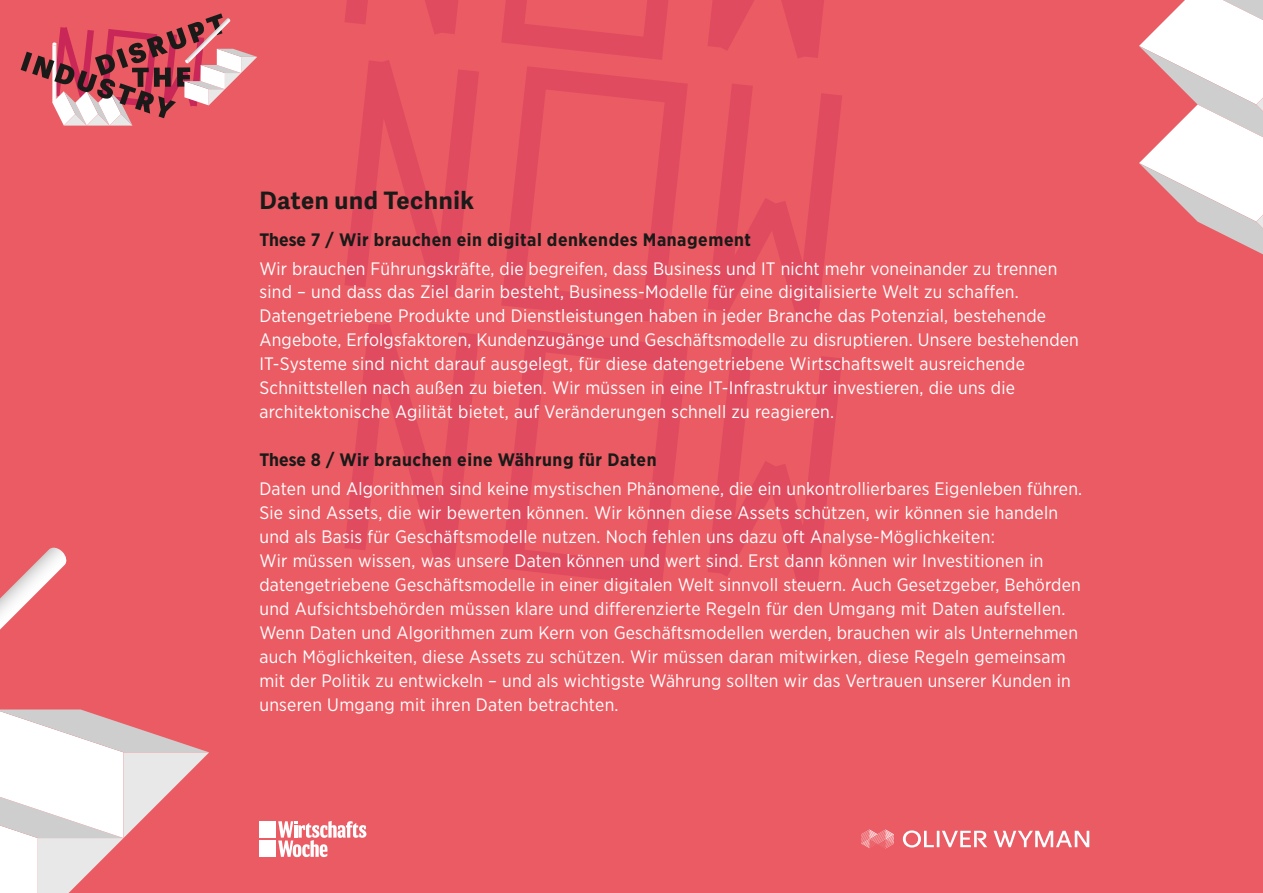
<style>
.page{position:relative;width:1263px;height:893px;background:#eb5b63}
.page>*{position:absolute;margin:0;border:0;box-sizing:border-box;transform-origin:0 0}
.t1{font:700 24px "Adelle Sans";letter-spacing:.03em;color:#1a1a18}
.t2{font:18px/24px "Gotham Narrow";letter-spacing:.015em;color:#fff}
.t3{font:700 18px "Gotham Narrow";letter-spacing:.03em;color:#1a1a18}
</style>
<div class="page">
<svg style="left:1139px;top:0;width:124px;height:254px"></svg>
<svg style="left:0;top:709px;width:209px;height:184px"></svg>
<svg style="left:0;top:548px;width:67px;height:82px"></svg>
<svg style="left:502px;top:0;width:166px;height:60px"></svg>
<svg style="left:345px;top:0;width:113px;height:34px"></svg>
<svg style="left:708px;top:0;width:116px;height:58px"></svg>
<svg style="left:502px;top:67px;width:186px;height:256px"></svg>
<svg style="left:345px;top:60px;width:134px;height:237px"></svg>
<svg style="left:708px;top:84px;width:134px;height:237px"></svg>
<svg style="left:501px;top:329px;width:187px;height:257px"></svg>
<svg style="left:345px;top:323px;width:134px;height:237px"></svg>
<svg style="left:708px;top:347px;width:134px;height:237px"></svg>
<svg style="left:21px;top:13px;width:236px;height:113px"></svg>
<svg style="left:861px;top:829px;width:33px;height:19px"></svg>
<svg style="left:993px;top:831px;width:96px;height:16px"></svg>
<svg style="left:903px;top:830px;width:84px;height:17px"></svg>
<div style="left:259px;top:840px;width:17px;height:17px;background:#fff"></div>
<div style="left:259px;top:821px;width:17px;height:17px;background:#fff"></div>
<svg style="left:278px;top:821px;width:88px;height:36px"></svg>
<h1 class="t1" style="left:259px;top:183px;width:216px">Daten und Technik</h1>
<p class="t3" style="left:259px;top:228px;width:493px">These 7 / Wir brauchen ein digital denkendes Management</p>
<p class="t2" style="left:259px;top:256px;width:821px">Wir brauchen Führungskräfte, die begreifen, dass Business und IT nicht mehr voneinander zu trennen sind – und dass das Ziel darin besteht, Business-Modelle für eine digitalisierte Welt zu schaffen.<br>Datengetriebene Produkte und Dienstleistungen haben in jeder Branche das Potenzial, bestehende Angebote, Erfolgsfaktoren, Kundenzugänge und Geschäftsmodelle zu disruptieren. Unsere bestehenden IT-Systeme sind nicht darauf ausgelegt, für diese datengetriebene Wirtschaftswelt ausreichende Schnittstellen nach außen zu bieten. Wir müssen in eine IT-Infrastruktur investieren, die uns die architektonische Agilität bietet, auf Veränderungen schnell zu reagieren.</p>
<p class="t3" style="left:259px;top:449px;width:399px">These 8 / Wir brauchen eine Währung für Daten</p>
<p class="t2" style="left:259px;top:476px;width:824px">Daten und Algorithmen sind keine mystischen Phänomene, die ein unkontrollierbares Eigenleben führen.<br>Sie sind Assets, die wir bewerten können. Wir können diese Assets schützen, wir können sie handeln und als Basis für Geschäftsmodelle nutzen. Noch fehlen uns dazu oft Analyse-Möglichkeiten:<br>Wir müssen wissen, was unsere Daten können und wert sind. Erst dann können wir Investitionen in datengetriebene Geschäftsmodelle in einer digitalen Welt sinnvoll steuern. Auch Gesetzgeber, Behörden und Aufsichtsbehörden müssen klare und differenzierte Regeln für den Umgang mit Daten aufstellen.<br>Wenn Daten und Algorithmen zum Kern von Geschäftsmodellen werden, brauchen wir als Unternehmen auch Möglichkeiten, diese Assets zu schützen. Wir müssen daran mitwirken, diese Regeln gemeinsam mit der Politik zu entwickeln – und als wichtigste Währung sollten wir das Vertrauen unserer Kunden in unseren Umgang mit ihren Daten betrachten.</p>
</div>
